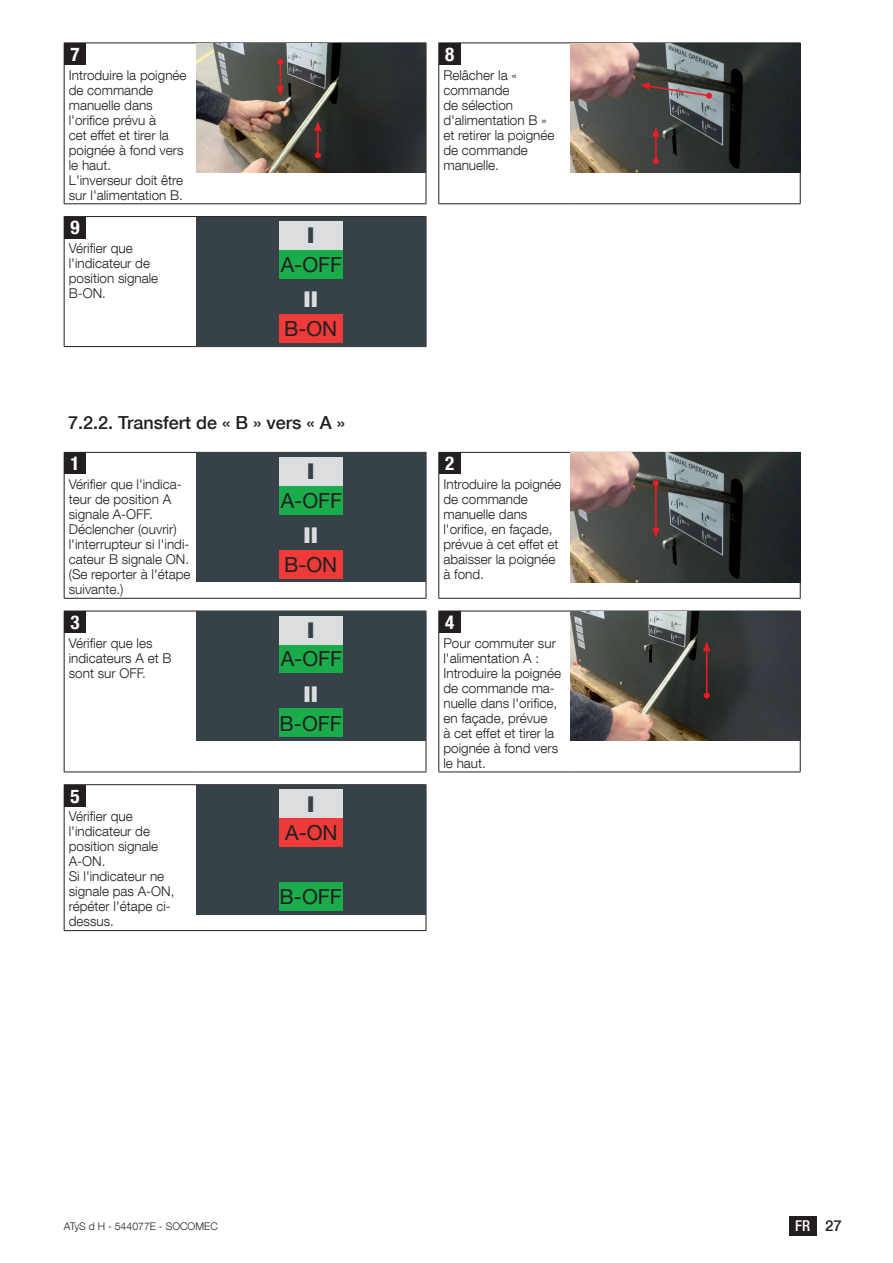
<style>
.page{position:relative;width:893px;height:1263px;background:#fff}
.page>*{position:absolute;margin:0;border:0;box-sizing:border-box;transform-origin:0 0}
.t1{font:900 21.75px "Helvetica Neue LT Com";color:#dcdddf}
.t2{font:900 21.75px "Helvetica Neue LT Com";color:#364247}
.t3{font:20.85px "Helvetica Neue LT Com";color:#231f20}
.t4{font:700 condensed 19.05px "Helvetica Neue LT Com";color:#fff}
.t5{font:500 18px "Helvetica Neue LT Com";color:#231f20}
.t6{font:500 condensed 15px "Helvetica Neue LT Com";color:#fff}
.t7{font:300 13.5px/15px "Helvetica Neue LT Com";color:#231f20}
.t8{font:300 10.5px "Helvetica Neue LT Com";color:#231f20}
.s1{font-stretch:normal;color:#231f20}
</style>
<div class="page">
<div style="left:789px;top:1216px;width:27px;height:19px;background:#231f20"></div>
<hr style="left:64px;top:43px;width:132px;height:1px;background:#231f20">
<hr style="left:64px;top:43px;width:1px;height:160px;background:#231f20">
<hr style="left:426px;top:43px;width:1px;height:160px;background:#231f20">
<hr style="left:438px;top:43px;width:133px;height:1px;background:#231f20">
<hr style="left:438px;top:43px;width:1px;height:160px;background:#231f20">
<hr style="left:800px;top:43px;width:1px;height:160px;background:#231f20">
<hr style="left:64px;top:216px;width:132px;height:1px;background:#231f20">
<hr style="left:64px;top:217px;width:1px;height:129px;background:#231f20">
<hr style="left:196px;top:216px;width:230px;height:1px;background:#231f20">
<hr style="left:426px;top:217px;width:1px;height:129px;background:#231f20">
<hr style="left:64px;top:203px;width:132px;height:1px;background:#231f20">
<hr style="left:196px;top:203px;width:230px;height:1px;background:#231f20">
<hr style="left:438px;top:203px;width:133px;height:1px;background:#231f20">
<hr style="left:571px;top:203px;width:230px;height:1px;background:#231f20">
<hr style="left:64px;top:346px;width:132px;height:1px;background:#231f20">
<hr style="left:196px;top:346px;width:230px;height:1px;background:#231f20">
<div style="left:65px;top:43px;width:21px;height:22px;background:#231f20"></div>
<img style="left:196px;top:43px;width:230px;height:130px">
<hr style="left:317px;top:129px;width:2px;height:26px;background:#ee1d23">
<svg style="left:315px;top:152px;width:6px;height:6px"></svg>
<svg style="left:314px;top:121px;width:8px;height:10px"></svg>
<svg style="left:277px;top:59px;width:7px;height:37px"></svg>
<div style="left:439px;top:43px;width:21px;height:22px;background:#231f20"></div>
<img style="left:570px;top:43px;width:230px;height:130px">
<div style="left:706px;top:92px;width:6px;height:7px;background:#ee1d23;border-radius:50%"></div>
<svg style="left:640px;top:83px;width:71px;height:14px"></svg>
<hr style="left:655px;top:135px;width:2px;height:26px;background:#ee1d23">
<svg style="left:653px;top:158px;width:6px;height:6px"></svg>
<svg style="left:652px;top:127px;width:8px;height:10px"></svg>
<div style="left:65px;top:217px;width:21px;height:21px;background:#231f20"></div>
<div style="left:196px;top:217px;width:230px;height:129px;background:#364247"></div>
<div style="left:279px;top:250px;width:64px;height:29px;background:#1aab4b"></div>
<div style="left:279px;top:221px;width:64px;height:29px;background:#dcdddf"></div>
<div style="left:279px;top:314px;width:64px;height:29px;background:#ee3b39"></div>
<hr style="left:64px;top:452px;width:132px;height:1px;background:#231f20">
<hr style="left:64px;top:453px;width:1px;height:145px;background:#231f20">
<hr style="left:196px;top:452px;width:230px;height:1px;background:#231f20">
<hr style="left:426px;top:453px;width:1px;height:145px;background:#231f20">
<hr style="left:438px;top:452px;width:133px;height:1px;background:#231f20">
<hr style="left:438px;top:453px;width:1px;height:145px;background:#231f20">
<hr style="left:571px;top:452px;width:230px;height:1px;background:#231f20">
<hr style="left:800px;top:453px;width:1px;height:145px;background:#231f20">
<hr style="left:64px;top:611px;width:132px;height:1px;background:#231f20">
<hr style="left:64px;top:611px;width:1px;height:160px;background:#231f20">
<hr style="left:426px;top:611px;width:1px;height:160px;background:#231f20">
<hr style="left:438px;top:611px;width:133px;height:1px;background:#231f20">
<hr style="left:438px;top:611px;width:1px;height:160px;background:#231f20">
<hr style="left:800px;top:611px;width:1px;height:160px;background:#231f20">
<hr style="left:64px;top:784px;width:132px;height:1px;background:#231f20">
<hr style="left:64px;top:785px;width:1px;height:145px;background:#231f20">
<hr style="left:196px;top:784px;width:230px;height:1px;background:#231f20">
<hr style="left:426px;top:785px;width:1px;height:145px;background:#231f20">
<hr style="left:64px;top:598px;width:132px;height:1px;background:#231f20">
<hr style="left:196px;top:598px;width:230px;height:1px;background:#231f20">
<hr style="left:438px;top:598px;width:133px;height:1px;background:#231f20">
<hr style="left:571px;top:598px;width:230px;height:1px;background:#231f20">
<hr style="left:64px;top:771px;width:132px;height:1px;background:#231f20">
<hr style="left:196px;top:771px;width:230px;height:1px;background:#231f20">
<hr style="left:438px;top:771px;width:133px;height:1px;background:#231f20">
<hr style="left:571px;top:771px;width:230px;height:1px;background:#231f20">
<hr style="left:64px;top:930px;width:132px;height:1px;background:#231f20">
<hr style="left:196px;top:930px;width:230px;height:1px;background:#231f20">
<div style="left:65px;top:453px;width:21px;height:21px;background:#231f20"></div>
<div style="left:196px;top:453px;width:230px;height:129px;background:#364247"></div>
<div style="left:279px;top:486px;width:64px;height:29px;background:#1aab4b"></div>
<div style="left:279px;top:457px;width:64px;height:29px;background:#dcdddf"></div>
<div style="left:279px;top:550px;width:64px;height:29px;background:#ee3b39"></div>
<div style="left:439px;top:453px;width:21px;height:21px;background:#231f20"></div>
<img style="left:570px;top:453px;width:230px;height:129px">
<hr style="left:655px;top:483px;width:2px;height:47px;background:#ee1d23">
<svg style="left:653px;top:480px;width:6px;height:6px"></svg>
<svg style="left:652px;top:527px;width:8px;height:11px"></svg>
<div style="left:65px;top:611px;width:21px;height:22px;background:#231f20"></div>
<div style="left:196px;top:611px;width:230px;height:130px;background:#364247"></div>
<div style="left:279px;top:644px;width:64px;height:29px;background:#1aab4b"></div>
<div style="left:279px;top:616px;width:64px;height:28px;background:#dcdddf"></div>
<div style="left:279px;top:708px;width:64px;height:29px;background:#1aab4b"></div>
<div style="left:439px;top:611px;width:21px;height:22px;background:#231f20"></div>
<img style="left:570px;top:611px;width:230px;height:130px">
<hr style="left:706px;top:649px;width:1px;height:47px;background:#ee1d23">
<svg style="left:704px;top:693px;width:6px;height:6px"></svg>
<svg style="left:703px;top:641px;width:7px;height:11px"></svg>
<div style="left:65px;top:785px;width:21px;height:21px;background:#231f20"></div>
<div style="left:196px;top:785px;width:230px;height:129px;background:#364247"></div>
<div style="left:279px;top:818px;width:64px;height:29px;background:#ee3b39"></div>
<div style="left:279px;top:789px;width:64px;height:29px;background:#dcdddf"></div>
<div style="left:279px;top:882px;width:64px;height:29px;background:#1aab4b"></div>
<h3 class="t4" style="left:71px;top:43px;width:11px">7</h3>
<p class="t7" style="left:69px;top:67px;width:119px">Introduire la poignée de commande manuelle dans l'orifice prévu à<br>cet effet et tirer la poignée à fond vers le haut.<br>L'inverseur doit être sur l'alimentation B.</p>
<h3 class="t4" style="left:71px;top:216px;width:11px">9</h3>
<p class="t7" style="left:69px;top:241px;width:91px">Vérifier que l'indicateur de position signale<br>B-ON.</p>
<h1 class="t2" style="left:307px;top:222px;width:9px">I</h1>
<h2 class="t3" style="left:281px;top:252px;width:63px">A-OFF</h2>
<h1 class="t1" style="left:304px;top:286px;width:16px">II</h1>
<h2 class="t3" style="left:284px;top:316px;width:55px">B-ON</h2>
<h2 class="t3" style="left:280px;top:409px;width:63px">A-OFF</h2>
<h3 class="t5" style="left:68px;top:412px;width:279px">7.2.2. Transfert de « B » vers « A »</h3>
<h3 class="t4" style="left:71px;top:452px;width:11px">1</h3>
<p class="t7" style="left:69px;top:476px;width:123px">Vérifier que l'indica&shy;teur de position A signale A-OFF.<br>Déclencher (ouvrir) l'interrupteur si l'indi&shy;cateur B signale ON. (Se reporter à l'étape suivante.)</p>
<h1 class="t2" style="left:307px;top:458px;width:9px">I</h1>
<h2 class="t3" style="left:281px;top:487px;width:63px">A-OFF</h2>
<h1 class="t1" style="left:304px;top:522px;width:16px">II</h1>
<h2 class="t3" style="left:284px;top:552px;width:55px">B-ON</h2>
<h3 class="t4" style="left:71px;top:611px;width:11px">3</h3>
<p class="t7" style="left:69px;top:635px;width:104px">Vérifier que les indicateurs A et B sont sur OFF.</p>
<h3 class="t4" style="left:71px;top:784px;width:11px">5</h3>
<p class="t7" style="left:69px;top:809px;width:107px">Vérifier que l'indicateur de position signale<br>A-ON.<br>Si l'indicateur ne signale pas A-ON, répéter l'étape ci&shy;dessus.</p>
<h1 class="t2" style="left:307px;top:617px;width:9px">I</h1>
<h2 class="t3" style="left:281px;top:646px;width:63px">A-OFF</h2>
<h1 class="t1" style="left:304px;top:681px;width:16px">II</h1>
<h2 class="t3" style="left:280px;top:710px;width:64px">B-OFF</h2>
<h1 class="t2" style="left:307px;top:791px;width:9px">I</h1>
<h2 class="t3" style="left:285px;top:820px;width:54px">A-ON</h2>
<h2 class="t3" style="left:280px;top:884px;width:64px">B-OFF</h2>
<h3 class="t4" style="left:445px;top:43px;width:11px">8</h3>
<p class="t7" style="left:443px;top:67px;width:113px">Relâcher la « commande<br>de sélection d'alimentation B » et retirer la poignée de commande manuelle.</p>
<h3 class="t4" style="left:445px;top:452px;width:11px">2</h3>
<p class="t7" style="left:443px;top:476px;width:119px">Introduire la poignée de commande manuelle dans l'orifice, en façade, prévue à cet effet et abaisser la poignée à fond.</p>
<h3 class="t4" style="left:445px;top:611px;width:11px">4</h3>
<p class="t7" style="left:443px;top:635px;width:119px">Pour commuter sur l'alimentation A :<br>Introduire la poignée de commande ma&shy;nuelle dans l'orifice, en façade, prévue<br>à cet effet et tirer la poignée à fond vers le haut.</p>
<p class="t8" style="left:64px;top:1219px;width:155px">ATyS d H - 544077E - SOCOMEC</p>
<p class="t6" style="left:795px;top:1217px;width:48px">FR <span class="s1">27</span></p>
</div>
